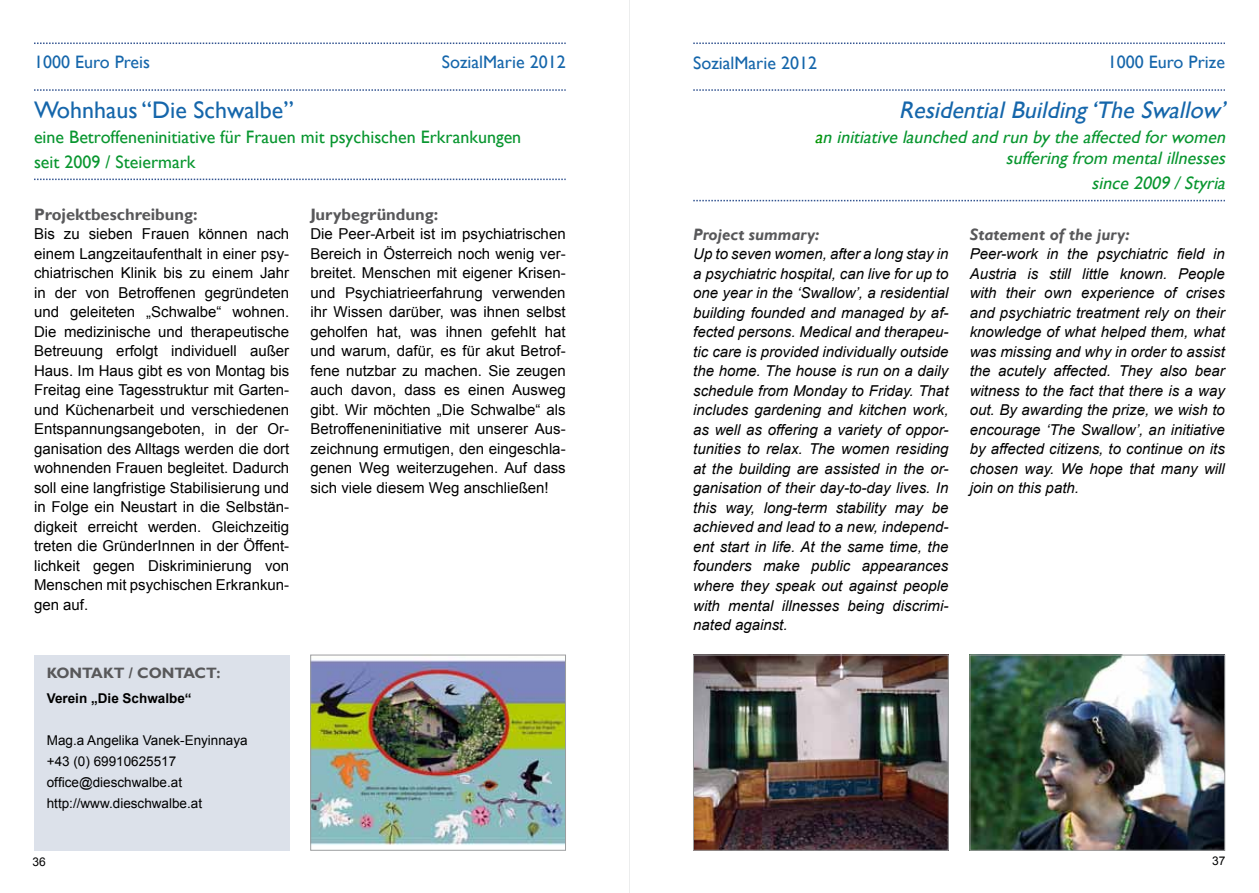
<style>
.page{position:relative;width:1259px;height:893px;background:#fff}
.page>*{position:absolute;margin:0;border:0;box-sizing:border-box;transform-origin:0 0}
.t1{font:italic 24px "Gill Sans";color:#1566ab}
.t2{font:24px "Gill Sans";color:#1566ab}
.t3{font:italic 18px/21px "Gill Sans";letter-spacing:-.005em;color:#08962f;text-align:right}
.t4{font:18px/25.2px "Gill Sans";color:#08962f}
.t5{font:18px "Gill Sans";color:#1566ab}
.t6{font:700 16.5px "Gill Sans";color:#58585a}
.t7{font:italic 700 16.5px "Gill Sans";color:#58585a}
.t8{font:15px/19.5px "Arial";color:#000;text-align:justify}
.t9{font:italic 15px/19.5px "Arial";color:#000;text-align:justify}
.t10{font:700 15px "Gill Sans";color:#58585a}
.t11{font:13.5px/21px "Arial";color:#000}
.t12{font:700 13.5px "Arial";color:#000}
.t13{font:12px "Arial";color:#000}
.s1{color:#009500}
</style>
<div class="page">
<hr style="left:629px;top:0;width:1px;height:893px;background:#eceded">
<div style="left:34px;top:655px;width:255px;height:195px;background:#dce1ea"></div>
<img style="left:312px;top:660px;width:252px;height:185px">
<div style="left:310px;top:655px;width:256px;height:195px;border:1px solid #9c9e9f"></div>
<svg style="left:34px;top:43px;width:532px;height:1px"></svg>
<svg style="left:34px;top:89px;width:532px;height:2px"></svg>
<img style="left:695px;top:657px;width:251px;height:191px">
<div style="left:693px;top:655px;width:255px;height:195px;border:1px solid #9c9e9f"></div>
<img style="left:971px;top:657px;width:252px;height:191px">
<div style="left:969px;top:655px;width:256px;height:195px;border:1px solid #9c9e9f"></div>
<svg style="left:693px;top:43px;width:532px;height:1px"></svg>
<svg style="left:693px;top:89px;width:532px;height:2px"></svg>
<svg style="left:34px;top:179px;width:532px;height:1px"></svg>
<svg style="left:693px;top:200px;width:532px;height:1px"></svg>
<p class="t5" style="left:34px;top:52px;width:118px">1000 Euro Preis</p>
<p class="t5" style="left:442px;top:52px;width:125px">SozialMarie 2012</p>
<h1 class="t2" style="left:34px;top:96px;width:261px">Wohnhaus “Die Schwalbe”</h1>
<p class="t4" style="left:34px;top:124px;width:489px">eine Betroffeneninitiative für Frauen mit psychischen Erkrankungen seit 2009 / Steiermark</p>
<p class="t6" style="left:34px;top:204px;width:165px">Projektbeschreibung:</p>
<p class="t8" style="left:34px;top:224px;width:257px">Bis zu sieben Frauen können nach einem Langzeitaufenthalt in einer psy&shy;chiatrischen Klinik bis zu einem Jahr in der von Betroffenen gegründeten und geleiteten „Schwalbe“ wohnen.<br>Die medizinische und therapeutische Betreuung erfolgt individuell außer Haus. Im Haus gibt es von Montag bis Freitag eine Tagesstruktur mit Garten&shy;und Küchenarbeit und verschiedenen Entspannungsangeboten, in der Or&shy;ganisation des Alltags werden die dort wohnenden Frauen begleitet. Dadurch soll eine langfristige Stabilisierung und in Folge ein Neustart in die Selbstän&shy;digkeit erreicht werden. Gleichzeitig treten die GründerInnen in der Öffent&shy;lichkeit gegen Diskriminierung von Menschen mit psychischen Erkrankun&shy;gen auf.</p>
<p class="t6" style="left:310px;top:204px;width:129px">Jurybegründung:</p>
<p class="t8" style="left:310px;top:224px;width:257px">Die Peer-Arbeit ist im psychiatrischen Bereich in Österreich noch wenig ver&shy;breitet. Menschen mit eigener Krisen&shy;und Psychiatrieerfahrung verwenden ihr Wissen darüber, was ihnen selbst geholfen hat, was ihnen gefehlt hat und warum, dafür, es für akut Betrof&shy;fene nutzbar zu machen. Sie zeugen auch davon, dass es einen Ausweg gibt. Wir möchten „Die Schwalbe“ als Betroffeneninitiative mit unserer Aus&shy;zeichnung ermutigen, den eingeschla&shy;genen Weg weiterzugehen. Auf dass sich viele diesem Weg anschließen!</p>
<p class="t10" style="left:47px;top:664px;width:175px">KONTAKT / CONTACT:</p>
<p class="t12" style="left:47px;top:689px;width:146px">Verein „Die Schwalbe“</p>
<p class="t11" style="left:47px;top:730px;width:202px">Mag.a Angelika Vanek-Enyinnaya +43 (0) 69910625517 office@dieschwalbe.at http://www.dieschwalbe.at</p>
<p class="t5" style="left:693px;top:52px;width:125px">SozialMarie 2012</p>
<p class="t5" style="left:1108px;top:52px;width:118px">1000 Euro Prize</p>
<h1 class="t1" style="left:898px;top:96px;width:334px">ResidentialBuilding‘The Swallow’</h1>
<p class="t3" style="left:814px;top:127px;width:416px"><span class="s1">a</span>n initiative launched and run bythe affected forwomen sufferingfrom mentalillnesses</p>
<p class="t3" style="left:1091px;top:173px;width:139px">since 2009 /Styria</p>
<p class="t7" style="left:693px;top:225px;width:128px">Project summary:</p>
<p class="t9" style="left:693px;top:245px;width:257px">Up to seven women, after a long stay in a psychiatric hospital, can live for up to one year in the ‘Swallow’, a residential building founded and managed by af&shy;fected persons. Medical and therapeu&shy;tic care is provided individually outside the home. The house is run on a daily schedule from Monday to Friday. That includes gardening and kitchen work, as well as offering a variety of oppor&shy;tunities to relax. The women residing at the building are assisted in the or&shy;ganisation of their day-to-day lives. In this way, long-term stability may be achieved and lead to a new, independ&shy;ent start in life. At the same time, the founders make public appearances where they speak out against people with mental illnesses being discrimi&shy;nated against.</p>
<p class="t7" style="left:969px;top:225px;width:161px">Statement of the jury:</p>
<p class="t9" style="left:969px;top:245px;width:257px">Peer-work in the psychiatric field in Austria is still little known. People with their own experience of crises and psychiatric treatment rely on their knowledge of what helped them, what was missing and why in order to assist the acutely affected. They also bear witness to the fact that there is a way out. By awarding the prize, we wish to encourage ‘The Swallow’, an initiative by affected citizens, to continue on its chosen way. We hope that many will join on this path.</p>
<p class="t13" style="left:33px;top:854px;width:15px">36</p>
<p class="t13" style="left:1212px;top:853px;width:15px">37</p>
</div>
